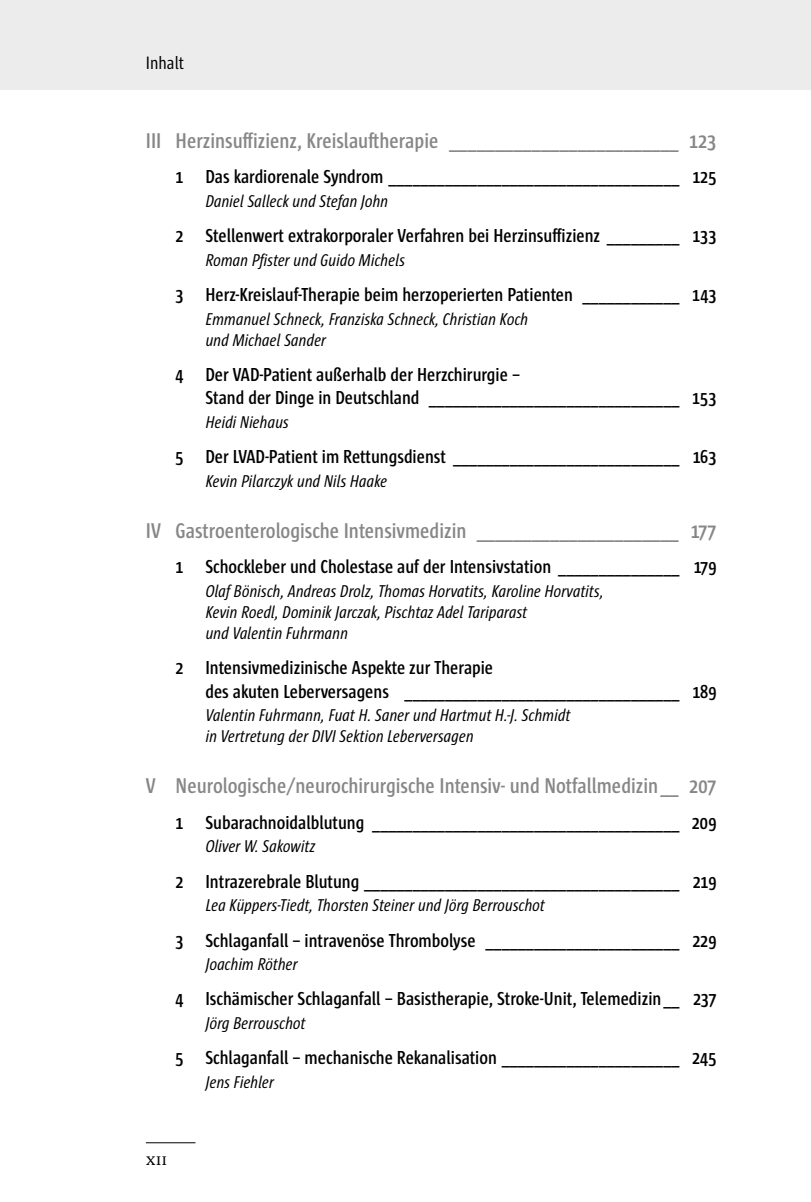
<style>
.page{position:relative;width:811px;height:1202px;background:#fff}
.page>*{position:absolute;margin:0;border:0;box-sizing:border-box;transform-origin:0 0}
.t1{font:600 21.88px "Sun Cd";color:#878787}
.t2{font:600 19.25px/23.1px "Sun Cd";color:#000}
.t3{font:18.38px "Sun Cd";color:#000}
.t4{font:italic 17.5px/21px "Sun Cd";color:#000}
.t5{font:15.75px "Fedra Serif B Pro";color:#000}
</style>
<div class="page">
<div style="left:0;top:0;width:811px;height:90px;background:#ececec"></div>
<hr style="left:146px;top:1142px;width:49px;height:1px;background:#000">
<p class="t3" style="left:146px;top:53px;width:40px">Inhalt</p>
<p class="t1" style="left:146px;top:128px;width:572px">III Herzinsuffizienz, Kreislauftherapie _________________________ 123</p>
<p class="t2" style="left:176px;top:165px;width:542px">1 Das kardiorenale Syndrom ____________________________________ 125</p>
<p class="t4" style="left:205px;top:190px;width:184px">Daniel Salleck und Stefan John</p>
<p class="t2" style="left:176px;top:224px;width:542px">2 Stellenwert extrakorporaler Verfahren bei Herzinsuffizienz _________ 133</p>
<p class="t4" style="left:205px;top:249px;width:201px">Roman Pfister und Guido Michels</p>
<p class="t2" style="left:176px;top:283px;width:542px">3 Herz-Kreislauf-Therapie beim herzoperierten Patienten ____________ 143</p>
<p class="t4" style="left:205px;top:308px;width:324px">Emmanuel Schneck, Franziska Schneck, Christian Koch und Michael Sander</p>
<p class="t2" style="left:205px;top:363px;width:512px;text-indent:-30px">4 Der VAD-Patient außerhalb der Herzchirurgie –<br>Stand der Dinge in Deutschland _______________________________ 153</p>
<p class="t4" style="left:205px;top:411px;width:85px">Heidi Niehaus</p>
<p class="t2" style="left:176px;top:445px;width:542px">5 Der LVAD-Patient im Rettungsdienst ____________________________ 163</p>
<p class="t4" style="left:205px;top:470px;width:183px">Kevin Pilarczyk und Nils Haake</p>
<p class="t1" style="left:146px;top:519px;width:572px">IV Gastroenterologische Intensivmedizin ______________________ 177</p>
<p class="t2" style="left:176px;top:555px;width:542px">1 Schockleber und Cholestase auf der Intensivstation _______________ 179</p>
<p class="t4" style="left:205px;top:580px;width:400px">Olaf Bönisch, Andreas Drolz, Thomas Horvatits, Karoline Horvatits,<br>Kevin Roedl, Dominik Jarczak, Pischtaz Adel Tariparast<br>und Valentin Fuhrmann</p>
<p class="t2" style="left:205px;top:656px;width:512px;text-indent:-30px">2 Intensivmedizinische Aspekte zur Therapie<br>des akuten Leberversagens __________________________________ 189</p>
<p class="t4" style="left:205px;top:704px;width:366px">Valentin Fuhrmann, Fuat H. Saner und Hartmut H.‑J. Schmidt in Vertretung der DIVI Sektion Leberversagen</p>
<p class="t1" style="left:146px;top:774px;width:572px">V Neurologische/neurochirurgische Intensiv- und Notfallmedizin__ 207</p>
<p class="t2" style="left:176px;top:810px;width:542px">1 Subarachnoidalblutung ______________________________________ 209</p>
<p class="t4" style="left:205px;top:836px;width:111px">Oliver W. Sakowitz</p>
<p class="t2" style="left:176px;top:869px;width:542px">2 Intrazerebrale Blutung _______________________________________ 219</p>
<p class="t4" style="left:205px;top:894px;width:341px">Lea Küppers-Tiedt, Thorsten Steiner und Jörg Berrouschot</p>
<p class="t2" style="left:176px;top:928px;width:542px">3 Schlaganfall – intravenöse Thrombolyse ________________________ 229</p>
<p class="t4" style="left:205px;top:953px;width:94px">Joachim Röther</p>
<p class="t2" style="left:176px;top:987px;width:542px">4 Ischämischer Schlaganfall – Basistherapie, Stroke-Unit, Telemedizin__ 237</p>
<p class="t4" style="left:205px;top:1012px;width:102px">Jörg Berrouschot</p>
<p class="t2" style="left:176px;top:1046px;width:542px">5 Schlaganfall – mechanische Rekanalisation ______________________ 245</p>
<p class="t4" style="left:205px;top:1071px;width:70px">Jens Fiehler</p>
<p class="t5" style="left:146px;top:1151px;width:23px">xii</p>
</div>
